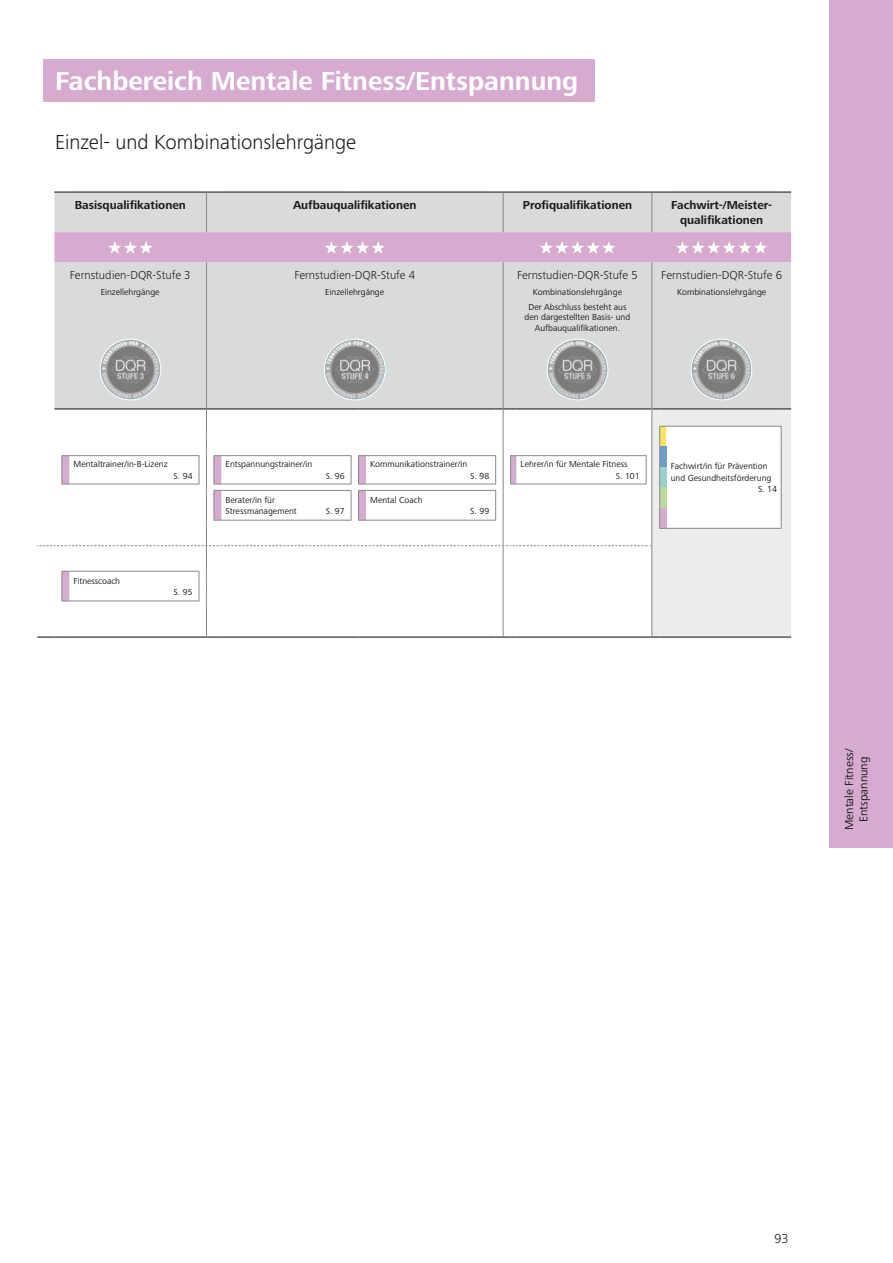
<style>
.page{position:relative;width:893px;height:1263px;background:#fff}
.page>*{position:absolute;margin:0;border:0;box-sizing:border-box;transform-origin:0 0}
.t1{font:700 27px "Frutiger Next Pro";color:#fff}
.t2{font:300 21px "Frutiger Next Pro";color:#1a1a18}
.t3{font:300 13.5px "Frutiger Next Pro";color:#1a1a18}
.t4{font:700 12px/14.4px "Frutiger Next Pro";color:#1a1a18;text-align:center}
.t5{font:300 12px "Frutiger Next Pro";color:#1a1a18}
.t6{font:12px/14.4px "Frutiger Next Pro";color:#1a1a18;text-align:center}
.t7{font:9px/11.2px "Frutiger Next Pro";color:#1a1a18;text-align:center}
</style>
<div class="page">
<div style="left:54px;top:193px;width:737px;height:39px;background:#dadada"></div>
<svg style="left:54px;top:232px;width:737px;height:176px;background:#d9d2d8"></svg>
<svg style="left:54px;top:191px;width:15px;height:2px"></svg>
<hr style="left:69px;top:191px;width:130px;height:2px;background:#565656">
<svg style="left:199px;top:191px;width:22px;height:2px"></svg>
<hr style="left:221px;top:191px;width:130px;height:2px;background:#565656">
<svg style="left:351px;top:191px;width:15px;height:2px"></svg>
<hr style="left:366px;top:191px;width:130px;height:2px;background:#565656">
<svg style="left:496px;top:191px;width:20px;height:2px"></svg>
<hr style="left:516px;top:191px;width:130px;height:2px;background:#565656">
<svg style="left:646px;top:191px;width:20px;height:2px"></svg>
<hr style="left:666px;top:191px;width:115px;height:2px;background:#565656">
<svg style="left:781px;top:191px;width:10px;height:2px"></svg>
<hr style="left:503px;top:193px;width:1px;height:39px;background:#878786">
<hr style="left:206px;top:193px;width:1px;height:39px;background:#878786">
<hr style="left:206px;top:262px;width:1px;height:146px;background:#878786">
<hr style="left:503px;top:262px;width:1px;height:146px;background:#878786">
<hr style="left:651px;top:193px;width:1px;height:39px;background:#878786">
<hr style="left:651px;top:262px;width:1px;height:147px;background:#878786">
<svg style="left:108px;top:241px;width:45px;height:13px"></svg>
<svg style="left:325px;top:241px;width:60px;height:13px"></svg>
<svg style="left:540px;top:241px;width:75px;height:13px"></svg>
<svg style="left:676px;top:241px;width:91px;height:13px"></svg>
<svg style="left:37px;top:408px;width:754px;height:230px"></svg>
<div style="left:43px;top:60px;width:551px;height:42px;background:#d7abd0"></div>
<svg style="left:100px;top:339px;width:61px;height:61px"></svg>
<img style="left:101px;top:340px;width:59px;height:59px;border-radius:30px">
<div style="left:100px;top:339px;width:61px;height:61px;border:1px solid #fff;border-radius:50%"></div>
<svg style="left:324px;top:339px;width:61px;height:61px"></svg>
<img style="left:325px;top:340px;width:60px;height:59px;border-radius:30px">
<div style="left:324px;top:339px;width:62px;height:61px;border:1px solid #fff;border-radius:50%"></div>
<svg style="left:547px;top:339px;width:61px;height:61px"></svg>
<img style="left:548px;top:340px;width:59px;height:59px;border-radius:30px">
<div style="left:547px;top:339px;width:61px;height:61px;border:1px solid #fff;border-radius:50%"></div>
<svg style="left:691px;top:339px;width:61px;height:61px"></svg>
<img style="left:692px;top:340px;width:59px;height:59px;border-radius:30px">
<div style="left:690px;top:339px;width:62px;height:61px;border:1px solid #fff;border-radius:50%"></div>
<div style="left:829px;top:0;width:64px;height:848px;background:#d7abd0"></div>
<h1 class="t1" style="left:55px;top:65px;width:524px">Fachbereich Mentale Fitness/Entspannung</h1>
<h2 class="t2" style="left:55px;top:130px;width:303px">Einzel- und Kombinationslehrgänge</h2>
<h3 class="t4" style="left:75px;top:198px;width:113px">Basisqualifikationen</h3>
<h3 class="t4" style="left:293px;top:198px;width:125px">Aufbauqualifikationen</h3>
<h3 class="t4" style="left:523px;top:198px;width:111px">Profiqualifikationen</h3>
<h3 class="t4" style="left:671px;top:198px;width:102px">Fachwirt-/Meister&shy;qualifikationen</h3>
<h3 class="t5" style="left:70px;top:268px;width:122px">Fernstudien-DQR-Stufe 3</h3>
<p class="t7" style="left:101px;top:287px;width:60px">Einzellehrgänge</p>
<h3 class="t5" style="left:294px;top:268px;width:122px">Fernstudien-DQR-Stufe 4</h3>
<p class="t7" style="left:325px;top:287px;width:60px">Einzellehrgänge</p>
<h3 class="t5" style="left:517px;top:268px;width:122px">Fernstudien-DQR-Stufe 5</h3>
<p class="t7" style="left:528px;top:285px;width:99px;line-height:14.7px">Kombinationslehrgänge<br>Der Abschluss besteht aus</p>
<p class="t7" style="left:525px;top:312px;width:107px;line-height:10.5px">den dargestellten Basis- und<br>Aufbauqualifikationen.</p>
<h3 class="t5" style="left:661px;top:268px;width:122px">Fernstudien-DQR-Stufe 6</h3>
<p class="t7" style="left:677px;top:287px;width:91px">Kombinationslehrgänge</p>
<p class="t7" style="left:74px;top:459px;width:95px">Mentaltrainer/in-B-Lizenz</p>
<p class="t7" style="left:74px;top:575px;width:48px">Fitnesscoach</p>
<p class="t7" style="left:174px;top:470px;width:20px">S. 94</p>
<p class="t7" style="left:174px;top:586px;width:20px">S. 95</p>
<p class="t7" style="left:226px;top:459px;width:88px">Entspannungstrainer/in</p>
<p class="t7" style="left:326px;top:470px;width:20px">S. 96</p>
<p class="t7" style="left:226px;top:494px;width:73px;text-align:left">Berater/in für<br>Stressmanagement</p>
<p class="t7" style="left:326px;top:505px;width:20px">S. 97</p>
<p class="t7" style="left:470px;top:470px;width:20px">S. 98</p>
<p class="t7" style="left:616px;top:459px;width:25px;text-align:left;text-indent:-95px">Lehrer/in für Mentale Fitness<br>S. 101</p>
<p class="t7" style="left:370px;top:459px;width:99px">Kommunikationstrainer/in</p>
<p class="t7" style="left:370px;top:494px;width:54px">Mental Coach</p>
<p class="t7" style="left:470px;top:505px;width:20px">S. 99</p>
<p class="t7" style="left:671px;top:461px;width:98px">Fachwirt/in für Prävention</p>
<p class="t7" style="left:671px;top:472px;width:102px">und Gesundheitsförderung</p>
<p class="t7" style="left:758px;top:483px;width:20px">S. 14</p>
<h3 class="t6" style="left:842px;top:830px;width:84px;rotate:-90deg">Mentale Fitness/<br>Entspannung</h3>
<h3 class="t3" style="left:774px;top:1231px;width:16px">93</h3>
</div>
